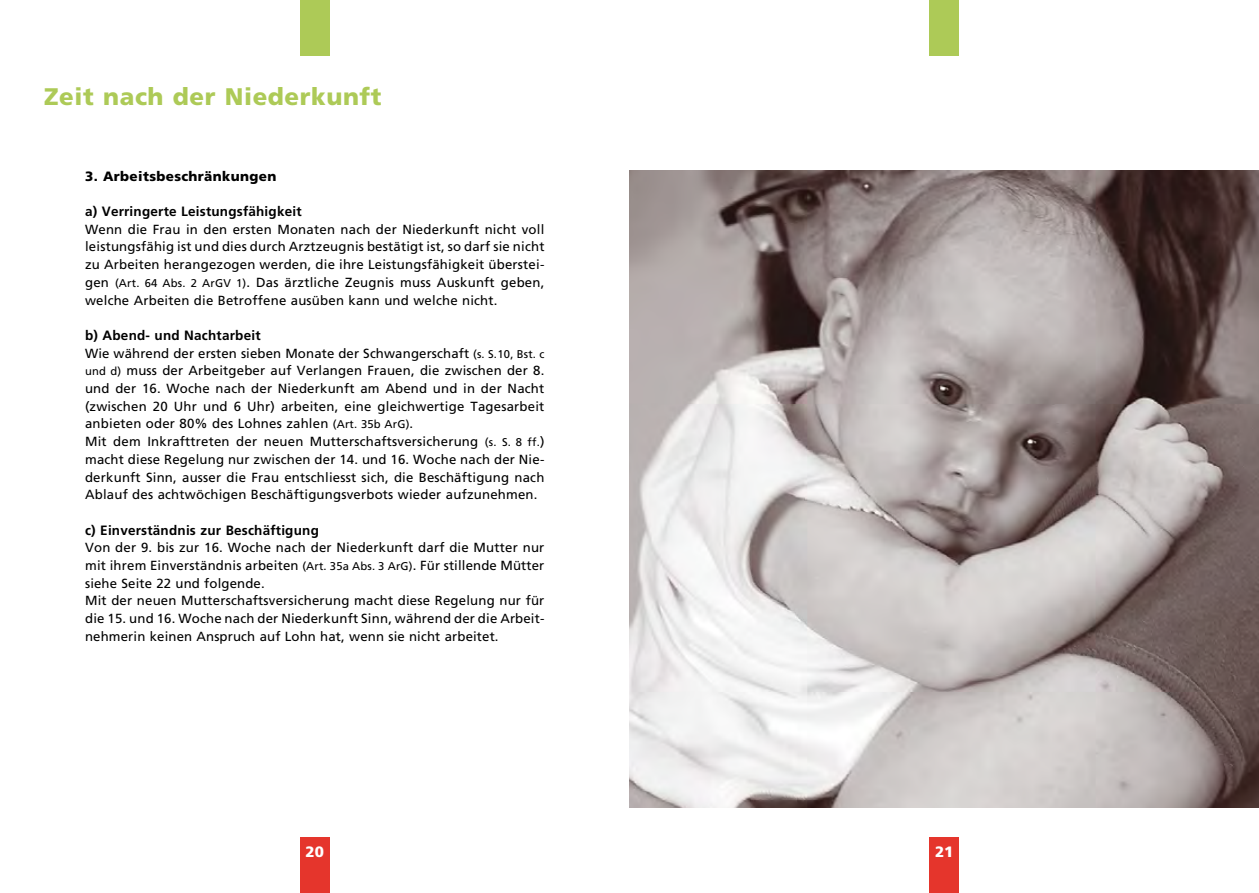
<style>
.page{position:relative;width:1259px;height:893px;background:#fff}
.page>*{position:absolute;margin:0;border:0;box-sizing:border-box;transform-origin:0 0}
.t1{font:900 24px "Frutiger";letter-spacing:.025em;color:#adca57}
.t2{font:900 15px "Frutiger";color:#fff}
.t3{font:700 13.5px "Frutiger";letter-spacing:.015em;color:#000}
.t4{font:900 13.5px "Frutiger";letter-spacing:.025em;color:#000}
.t5{font:13.2px/17.7px "Frutiger";letter-spacing:.015em;color:#000}
.s1{font-size:11.25px}
</style>
<div class="page">
<div style="left:929px;top:838px;width:30px;height:55px;background:#e5352c"></div>
<div style="left:929px;top:0;width:30px;height:55px;background:#adca57"></div>
<div style="left:300px;top:0;width:30px;height:55px;background:#adca57"></div>
<div style="left:300px;top:838px;width:30px;height:55px;background:#e5352c"></div>
<img style="left:629px;top:170px;width:630px;height:638px">
<h1 class="t1" style="left:44px;top:82px;width:339px">Zeit nach der Niederkunft</h1>
<p class="t4" style="left:85px;top:168px;width:193px">3. Arbeitsbeschränkungen</p>
<p class="t3" style="left:85px;top:203px;width:218px">a) Verringerte Leistungsfähigkeit</p>
<p class="t5" style="left:85px;top:220px;width:461px;text-align:justify">Wenn die Frau in den ersten Monaten nach der Niederkunft nicht voll leistungsfähig ist und dies durch Arztzeugnis bestätigt ist, so darf sie nicht zu Arbeiten herangezogen werden, die ihre Leistungsfähigkeit überstei&shy;gen <span class="s1">(Art. 64 Abs. 2 ArGV 1)</span>. Das ärztliche Zeugnis muss Auskunft geben, welche Arbeiten die Betroffene ausüben kann und welche nicht.</p>
<p class="t3" style="left:85px;top:327px;width:177px">b) Abend- und Nachtarbeit</p>
<p class="t5" style="left:85px;top:344px;width:461px">Wie während der ersten sieben Monate der Schwangerschaft <span class="s1">(s. S.10, Bst. c und d)</span> muss der Arbeitgeber auf Verlangen Frauen, die zwischen der 8. und der 16. Woche nach der Niederkunft am Abend und in der Nacht (zwischen 20 Uhr und 6 Uhr) arbeiten, eine gleichwertige Tagesarbeit anbieten oder 80% des Lohnes zahlen <span class="s1">(Art. 35b ArG)</span>.<br>Mit dem Inkrafttreten der neuen Mutterschaftsversicherung <span class="s1">(s. S. 8 ff.</span>) macht diese Regelung nur zwischen der 14. und 16. Woche nach der Nie&shy;derkunft Sinn, ausser die Frau entschliesst sich, die Beschäftigung nach Ablauf des achtwöchigen Beschäftigungsverbots wieder aufzunehmen.</p>
<p class="t3" style="left:85px;top:522px;width:235px">c) Einverständnis zur Beschäftigung</p>
<p class="t5" style="left:85px;top:539px;width:461px">Von der 9. bis zur 16. Woche nach der Niederkunft darf die Mutter nur mit ihrem Einverständnis arbeiten <span class="s1">(Art. 35a Abs. 3 ArG)</span>. Für stillende Mütter siehe Seite 22 und folgende.<br>Mit der neuen Mutterschaftsversicherung macht diese Regelung nur für die 15. und 16. Woche nach der Niederkunft Sinn, während der die Arbeit-- nehmerin keinen Anspruch auf Lohn hat, wenn sie nicht arbeitet.</p>
<p class="t2" style="left:305px;top:842px;width:20px">20</p>
<p class="t2" style="left:935px;top:842px;width:20px">21</p>
<p class="t2" style="left:939px;top:842px;width:11px">3</p>
</div>
